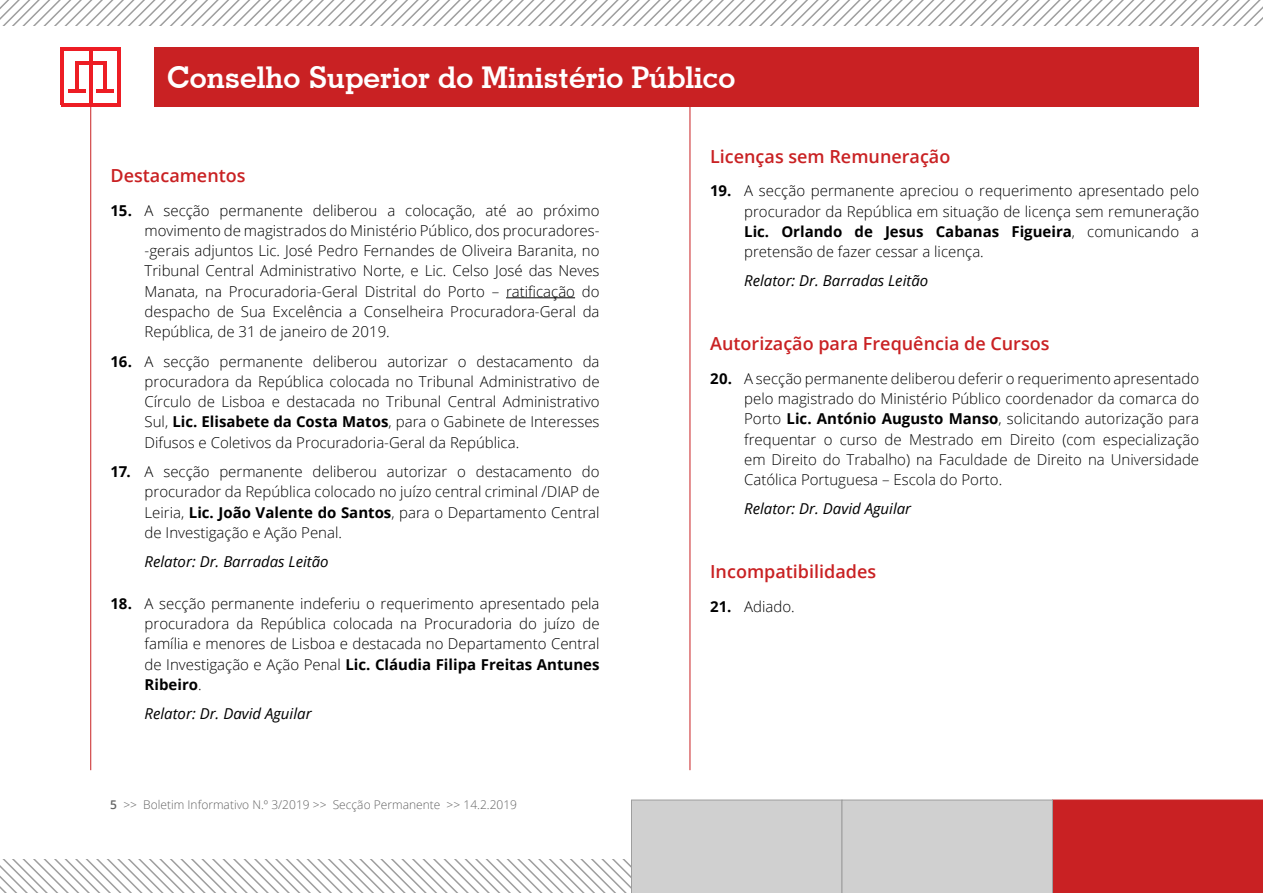
<style>
.page{position:relative;width:1263px;height:893px;background:#fff}
.page>*{position:absolute;margin:0;border:0;box-sizing:border-box;transform-origin:0 0}
.t1{font:700 30px "Geometric Slab 703 BT";color:#fff}
.titulo_texto{font:600 18px "Open Sans";color:#c92123}
.texto_miolo_light{font:300 15px/20.2px "Open Sans";color:#000;text-align:justify}
.relator_fim{font:italic 15px "Open Sans";color:#000}
.t2{font:300 12px "Open Sans";color:#646464}
.s1{font-weight:700}
.s2{font-weight:600}
</style>
<div class="page">
<svg style="left:0;top:800px;width:1263px;height:93px"></svg>
<div style="left:154px;top:47px;width:1045px;height:60px;background:#c92123"></div>
<hr style="left:90px;top:104px;width:1px;height:666px;background:#c92123">
<hr style="left:75px;top:61px;width:3px;height:31px;background:#ed1d24">
<hr style="left:61px;top:47px;width:3px;height:58px;background:#ed1d24">
<hr style="left:117px;top:49px;width:3px;height:56px;background:#ed1d24">
<hr style="left:61px;top:103px;width:59px;height:4px;background:#ed1d24">
<hr style="left:61px;top:47px;width:59px;height:4px;background:#ed1d24">
<hr style="left:89px;top:48px;width:3px;height:56px;background:#ed1d24">
<hr style="left:68px;top:89px;width:17px;height:4px;background:#ed1d24">
<hr style="left:103px;top:61px;width:3px;height:31px;background:#ed1d24">
<hr style="left:75px;top:61px;width:31px;height:4px;background:#ed1d24">
<hr style="left:96px;top:89px;width:18px;height:4px;background:#ed1d24">
<hr style="left:690px;top:104px;width:1px;height:666px;background:#c92123">
<svg style="left:0;top:0;width:1263px;height:26px"></svg>
<hr style="left:506px;top:297px;width:69px;height:1px;background:#000">
<h1 class="t1" style="left:167px;top:60px;width:570px">Conselho Superior do Ministério Público</h1>
<p class="titulo_texto" style="left:111px;top:163px;width:137px">Destacamentos</p>
<p class="texto_miolo_light" style="left:145px;top:200px;width:456px;text-align:left;text-indent:-34px"><span class="s1">15.</span> A secção permanente deliberou a colocação, até ao próximo movimento de magistrados do Ministério Público, dos procuradores-- ‑gerais adjuntos Lic. José Pedro Fernandes de Oliveira Baranita, no Tribunal Central Administrativo Norte, e Lic. Celso José das Neves Manata, na Procuradoria‑Geral Distrital do Porto – ratificação do despacho de Sua Excelência a Conselheira Procuradora‑Geral da República, de 31 de janeiro de 2019.</p>
<p class="texto_miolo_light" style="left:145px;top:351px;width:456px;text-indent:-34px"><span class="s1">16.</span> A secção permanente deliberou autorizar o destacamento da procuradora da República colocada no Tribunal Administrativo de Círculo de Lisboa e destacada no Tribunal Central Administrativo Sul, <span class="s1">Lic. Elisabete da Costa Matos</span>, para o Gabinete de Interesses Difusos e Coletivos da Procuradoria‑Geral da República.</p>
<p class="texto_miolo_light" style="left:145px;top:461px;width:456px;text-indent:-34px"><span class="s1">17.</span> A secção permanente deliberou autorizar o destacamento do procurador da República colocado no juízo central criminal /DIAP de Leiria, <span class="s1">Lic. João Valente do Santos</span>, para o Departamento Central de Investigação e Ação Penal.</p>
<p class="relator_fim" style="left:145px;top:551px;width:186px">Relator: Dr. Barradas Leitão</p>
<p class="texto_miolo_light" style="left:145px;top:593px;width:456px;text-indent:-34px"><span class="s1">18.</span> A secção permanente indeferiu o requerimento apresentado pela procuradora da República colocada na Procuradoria do juízo de família e menores de Lisboa e destacada no Departamento Central de Investigação e Ação Penal <span class="s1">Lic. Cláudia Filipa Freitas Antunes Ribeiro</span>.</p>
<p class="relator_fim" style="left:145px;top:703px;width:169px">Relator: Dr. David Aguilar</p>
<p class="t2" style="left:110px;top:796px;width:408px"><span class="s2">5</span> &gt;&gt; Boletim Informativo N.º 3/2019 &gt;&gt; Secção Permanente &gt;&gt; 14.2.2019</p>
<p class="titulo_texto" style="left:710px;top:144px;width:242px">Licenças sem Remuneração</p>
<p class="texto_miolo_light" style="left:744px;top:180px;width:456px;text-indent:-34px"><span class="s1">19.</span> A secção permanente apreciou o requerimento apresentado pelo procurador da República em situação de licença sem remuneração <span class="s1">Lic. Orlando de Jesus Cabanas Figueira</span>, comunicando a pretensão de fazer cessar a licença.</p>
<p class="relator_fim" style="left:744px;top:270px;width:186px">Relator: Dr. Barradas Leitão</p>
<p class="titulo_texto" style="left:710px;top:331px;width:341px">Autorização para Frequência de Cursos</p>
<p class="texto_miolo_light" style="left:744px;top:368px;width:456px;text-indent:-34px"><span class="s1">20.</span> A secção permanente deliberou deferir o requerimento apresentado pelo magistrado do Ministério Público coordenador da comarca do Porto <span class="s1">Lic. António Augusto Manso</span>, solicitando autorização para frequentar o curso de Mestrado em Direito (com especialização em Direito do Trabalho) na Faculdade de Direito na Universidade Católica Portuguesa – Escola do Porto.</p>
<p class="relator_fim" style="left:744px;top:498px;width:169px">Relator: Dr. David Aguilar</p>
<p class="titulo_texto" style="left:710px;top:559px;width:168px">Incompatibilidades</p>
<p class="texto_miolo_light" style="left:710px;top:596px;width:86px"><span class="s1">21.</span> Adiado.</p>
</div>
